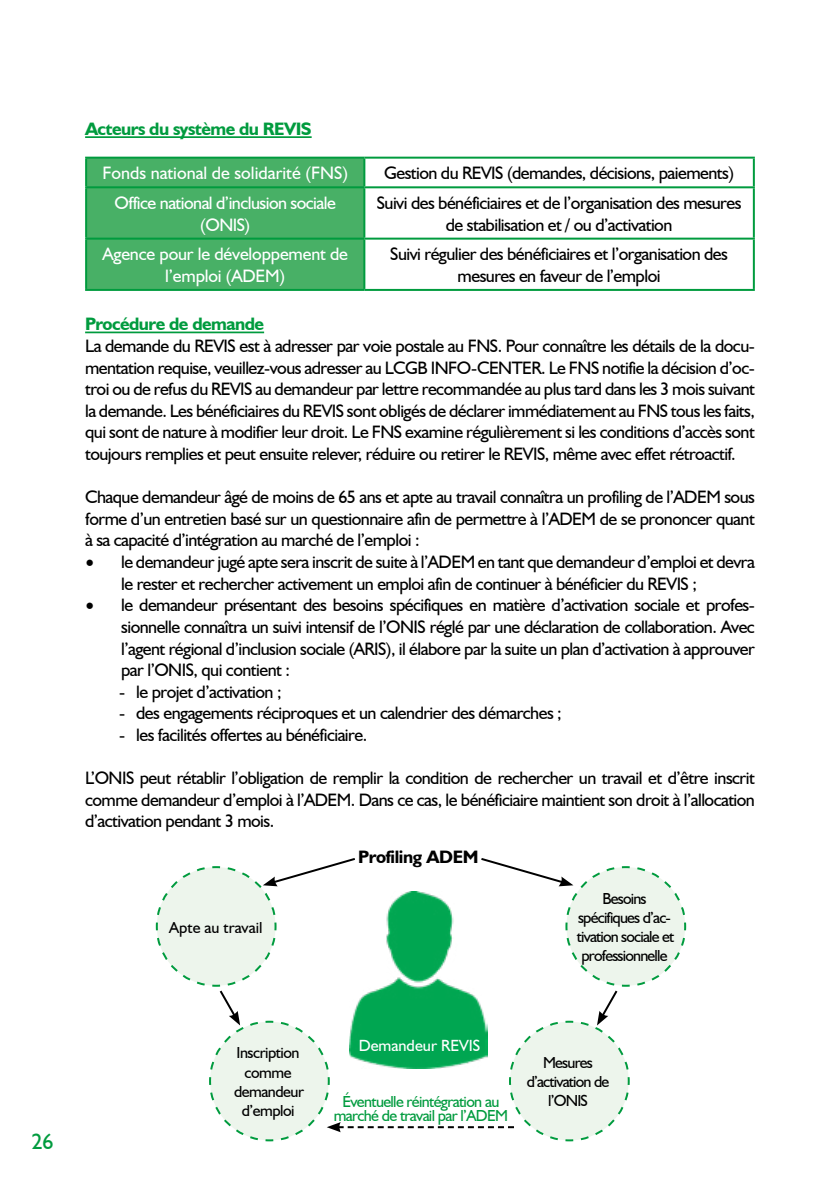
<style>
.page{position:relative;width:840px;height:1191px;background:#fff}
.page>*{position:absolute;margin:0;border:0;box-sizing:border-box;transform-origin:0 0}
.t1{font:22px "Humanist 521 BT";color:#009b3e}
.t2{font:18px/21.6px "Humanist 521 BT";letter-spacing:-.03em;color:#000;text-align:justify}
.t3{font:18px/21.6px "Humanist 521 BT";letter-spacing:-.01em;color:#fff;text-align:center}
.t4{font:700 18px "Humanist 521 BT";letter-spacing:-.03em;color:#009b3e}
.t5{font:18px/21.6px "Humanist 521 BT";letter-spacing:-.03em;color:#fff;text-align:center}
.t6{font:700 18px "Humanist 521 BT";letter-spacing:-.02em;color:#000}
.t7{font:16.2px "Humanist 521 BT";color:#fff}
.t8{font:16px/19.2px "Humanist 521 BT";letter-spacing:-.05em;color:#000;text-align:center}
.t9{font:16px/14px "Humanist 521 BT";letter-spacing:-.04em;color:#009b3e;text-align:center}
.t10{font:16px/19.2px "Humanist 521 BT";letter-spacing:-.03em;color:#000;text-align:center}
.t11{font:16px "Humanist 521 BT";color:#000}
.s1{font-family:"Minion Pro";font-size:24px}
</style>
<div class="page">
<hr style="left:85px;top:136px;width:226px;height:2px;background:#009b3e">
<svg style="left:155px;top:858px;width:531px;height:284px"></svg>
<div style="left:87px;top:159px;width:276px;height:130px;background:#48b066"></div>
<hr style="left:85px;top:159px;width:2px;height:27px;background:#009b3e">
<hr style="left:85px;top:188px;width:2px;height:50px;background:#009b3e">
<hr style="left:85px;top:240px;width:2px;height:49px;background:#009b3e">
<hr style="left:85px;top:157px;width:279px;height:2px;background:#009b3e">
<hr style="left:85px;top:186px;width:279px;height:2px;background:#009b3e">
<hr style="left:85px;top:238px;width:279px;height:2px;background:#009b3e">
<hr style="left:85px;top:289px;width:279px;height:2px;background:#009b3e">
<hr style="left:363px;top:159px;width:2px;height:27px;background:#009b3e">
<hr style="left:363px;top:188px;width:2px;height:50px;background:#009b3e">
<hr style="left:363px;top:240px;width:2px;height:49px;background:#009b3e">
<hr style="left:364px;top:157px;width:390px;height:2px;background:#009b3e">
<hr style="left:752px;top:159px;width:2px;height:27px;background:#009b3e">
<hr style="left:752px;top:188px;width:2px;height:50px;background:#009b3e">
<hr style="left:752px;top:240px;width:2px;height:49px;background:#009b3e">
<hr style="left:364px;top:186px;width:390px;height:2px;background:#009b3e">
<hr style="left:364px;top:238px;width:390px;height:2px;background:#009b3e">
<hr style="left:364px;top:289px;width:390px;height:2px;background:#009b3e">
<hr style="left:85px;top:331px;width:179px;height:2px;background:#009b3e">
<p class="t1" style="left:31px;top:1128px;width:24px">26</p>
<p class="t4" style="left:85px;top:118px;width:228px">Acteurs du système du REVIS</p>
<p class="t3" style="left:102px;top:162px;width:247px">Fonds national de solidarité (FNS)</p>
<p class="t2" style="left:384px;top:162px;width:351px">Gestion du REVIS (demandes, décisions, paiements)</p>
<p class="t5" style="left:115px;top:192px;width:222px">Office national d’inclusion sociale (ONIS)</p>
<p class="t2" style="left:376px;top:192px;width:366px;text-align:center">Suivi des bénéficiaires et de l’organisation des mesures de stabilisation et / ou d’activation</p>
<p class="t3" style="left:102px;top:243px;width:247px">Agence pour le développement de l’emploi (ADEM)</p>
<p class="t2" style="left:390px;top:243px;width:339px;text-align:center">Suivi régulier des bénéficiaires et l’organisation des mesures en faveur de l’emploi</p>
<p class="t4" style="left:85px;top:313px;width:180px">Procédure de demande</p>
<p class="t2" style="left:85px;top:335px;width:671px">La demande du REVIS est à adresser par voie postale au FNS. Pour connaître les détails de la docu&shy;mentation requise, veuillez-vous adresser au LCGB INFO-CENTER. Le FNS notifie la décision d’oc&shy;troi ou de refus du REVIS au demandeur par lettre recommandée au plus tard dans les 3 mois suivant la demande. Les bénéficiaires du REVIS sont obligés de déclarer immédiatement au FNS tous les faits, qui sont de nature à modifier leur droit. Le FNS examine régulièrement si les conditions d’accès sont toujours remplies et peut ensuite relever, réduire ou retirer le REVIS, même avec effet rétroactif.</p>
<p class="t2" style="left:85px;top:486px;width:671px">Chaque demandeur âgé de moins de 65 ans et apte au travail connaîtra un profiling de l’ADEM sous forme d’un entretien basé sur un questionnaire afin de permettre à l’ADEM de se prononcer quant à sa capacité d’intégration au marché de l’emploi :</p>
<p class="t2" style="left:121px;top:551px;width:635px;text-indent:-36px"><span class="s1">•</span> le demandeur jugé apte sera inscrit de suite à l’ADEM en tant que demandeur d’emploi et devra le rester et rechercher activement un emploi afin de continuer à bénéficier du REVIS ;</p>
<p class="t2" style="left:121px;top:594px;width:635px;text-indent:-36px"><span class="s1">•</span> le demandeur présentant des besoins spécifiques en matière d’activation sociale et profes&shy;sionnelle connaîtra un suivi intensif de l’ONIS réglé par une déclaration de collaboration. Avec l’agent régional d’inclusion sociale (ARIS), il élabore par la suite un plan d’activation à approuver par l’ONIS, qui contient :</p>
<p class="t2" style="left:119px;top:680px;width:164px">- le projet d’activation ;</p>
<p class="t2" style="left:119px;top:702px;width:444px">- des engagements réciproques et un calendrier des démarches ;</p>
<p class="t2" style="left:119px;top:723px;width:249px">- les facilités offertes au bénéficiaire.</p>
<p class="t2" style="left:85px;top:767px;width:671px">L’ONIS peut rétablir l’obligation de remplir la condition de rechercher un travail et d’être inscrit comme demandeur d’emploi à l’ADEM. Dans ce cas, le bénéficiaire maintient son droit à l’allocation d’activation pendant 3 mois.</p>
<p class="t11" style="left:169px;top:917px;width:95px">Apte au travail</p>
<p class="t6" style="left:358px;top:846px;width:122px">Profiling ADEM</p>
<p class="t8" style="left:576px;top:888px;width:99px">Besoins spécifiques d’ac&shy;tivation sociale et professionnelle</p>
<p class="t7" style="left:358px;top:1035px;width:123px">Demandeur REVIS</p>
<p class="t10" style="left:234px;top:1043px;width:71px">Inscription comme demandeur d’emploi</p>
<p class="t8" style="left:526px;top:1052px;width:84px">Mesures d’activation de l’ONIS</p>
<p class="t9" style="left:333px;top:1093px;width:176px">Éventuelle réintégration au marché de travail par l’ADEM</p>
</div>
